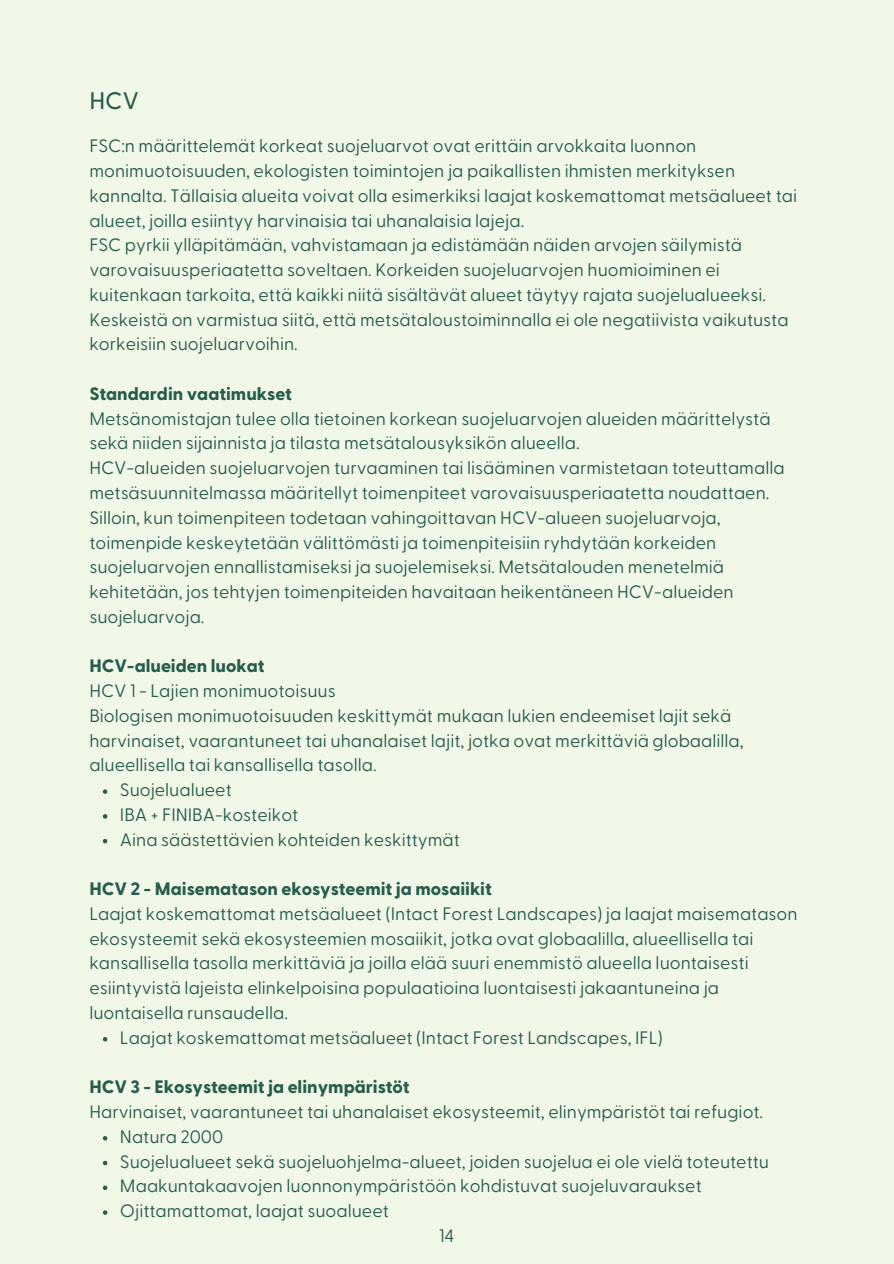
<style>
.page{position:relative;width:894px;height:1264px;background:#fff}
.page>*{position:absolute;margin:0;border:0;box-sizing:border-box;transform-origin:0 0}
.t1{font:500 24px "Greycliff CF";color:#285c4d}
.t2{font:18px/24.8px "Greycliff CF";color:#285c4d}
.t3{font:800 18px "Greycliff CF";color:#285c4d}
</style>
<div class="page">
<div style="left:0;top:0;width:893px;height:1263px;background:#f1f8e8"></div>
<svg style="left:103px;top:789px;width:4px;height:4px"></svg>
<svg style="left:103px;top:814px;width:4px;height:4px"></svg>
<svg style="left:103px;top:838px;width:4px;height:5px"></svg>
<svg style="left:103px;top:1037px;width:4px;height:4px"></svg>
<svg style="left:103px;top:1136px;width:4px;height:4px"></svg>
<svg style="left:103px;top:1160px;width:4px;height:5px"></svg>
<svg style="left:103px;top:1185px;width:4px;height:4px"></svg>
<svg style="left:103px;top:1210px;width:4px;height:4px"></svg>
<p class="t1" style="left:89px;top:90px;width:51px">HCV</p>
<h1 class="t2" style="left:89px;top:134px;width:709px">FSC:n määrittelemät korkeat suojeluarvot ovat erittäin arvokkaita luonnon monimuotoisuuden, ekologisten toimintojen ja paikallisten ihmisten merkityksen kannalta. Tällaisia alueita voivat olla esimerkiksi laajat koskemattomat metsäalueet tai alueet, joilla esiintyy harvinaisia tai uhanalaisia lajeja.</h1>
<p class="t2" style="left:89px;top:233px;width:700px">FSC pyrkii ylläpitämään, vahvistamaan ja edistämään näiden arvojen säilymistä varovaisuusperiaatetta soveltaen. Korkeiden suojeluarvojen huomioiminen ei kuitenkaan tarkoita, että kaikki niitä sisältävät alueet täytyy rajata suojelualueeksi.<br>Keskeistä on varmistua siitä, että metsätaloustoiminnalla ei ole negatiivista vaikutusta korkeisiin suojeluarvoihin.</p>
<p class="t3" style="left:89px;top:385px;width:204px">Standardin vaatimukset</p>
<p class="t2" style="left:89px;top:407px;width:682px">Metsänomistajan tulee olla tietoinen korkean suojeluarvojen alueiden määrittelystä sekä niiden sijainnista ja tilasta metsätalousyksikön alueella.</p>
<p class="t2" style="left:89px;top:456px;width:696px">HCV-alueiden suojeluarvojen turvaaminen tai lisääminen varmistetaan toteuttamalla metsäsuunnitelmassa määritellyt toimenpiteet varovaisuusperiaatetta noudattaen.<br>Silloin, kun toimenpiteen todetaan vahingoittavan HCV-alueen suojeluarvoja, toimenpide keskeytetään välittömästi ja toimenpiteisiin ryhdytään korkeiden suojeluarvojen ennallistamiseksi ja suojelemiseksi. Metsätalouden menetelmiä kehitetään, jos tehtyjen toimenpiteiden havaitaan heikentäneen HCV-alueiden suojeluarvoja.</p>
<p class="t3" style="left:89px;top:658px;width:177px">HCV-alueiden luokat</p>
<p class="t2" style="left:89px;top:679px;width:248px">HCV 1 - Lajien monimuotoisuus</p>
<p class="t2" style="left:89px;top:704px;width:655px">Biologisen monimuotoisuuden keskittymät mukaan lukien endeemiset lajit sekä harvinaiset, vaarantuneet tai uhanalaiset lajit, jotka ovat merkittäviä globaalilla, alueellisella tai kansallisella tasolla.</p>
<p class="t2" style="left:120px;top:778px;width:113px">Suojelualueet</p>
<p class="t2" style="left:120px;top:803px;width:180px">IBA + FINIBA-kosteikot</p>
<p class="t2" style="left:120px;top:827px;width:341px">Aina säästettävien kohteiden keskittymät</p>
<p class="t3" style="left:89px;top:880px;width:404px">HCV 2 - Maisematason ekosysteemit ja mosaiikit</p>
<p class="t2" style="left:89px;top:902px;width:709px">Laajat koskemattomat metsäalueet (Intact Forest Landscapes) ja laajat maisematason ekosysteemit sekä ekosysteemien mosaiikit, jotka ovat globaalilla, alueellisella tai kansallisella tasolla merkittäviä ja joilla elää suuri enemmistö alueella luontaisesti esiintyvistä lajeista elinkelpoisina populaatioina luontaisesti jakaantuneina ja luontaisella runsaudella.</p>
<p class="t2" style="left:120px;top:1025px;width:544px">Laajat koskemattomat metsäalueet (Intact Forest Landscapes, IFL)</p>
<p class="t3" style="left:89px;top:1078px;width:322px">HCV 3 - Ekosysteemit ja elinympäristöt</p>
<p class="t2" style="left:89px;top:1100px;width:675px">Harvinaiset, vaarantuneet tai uhanalaiset ekosysteemit, elinympäristöt tai refugiot.</p>
<p class="t2" style="left:120px;top:1124px;width:105px">Natura 2000</p>
<p class="t2" style="left:120px;top:1149px;width:650px">Suojelualueet sekä suojeluohjelma-alueet, joiden suojelua ei ole vielä toteutettu</p>
<p class="t2" style="left:120px;top:1174px;width:583px">Maakuntakaavojen luonnonympäristöön kohdistuvat suojeluvaraukset</p>
<p class="t2" style="left:120px;top:1199px;width:270px">Ojittamattomat, laajat suoalueet</p>
<p class="t2" style="left:439px;top:1223px;width:17px">14</p>
</div>
